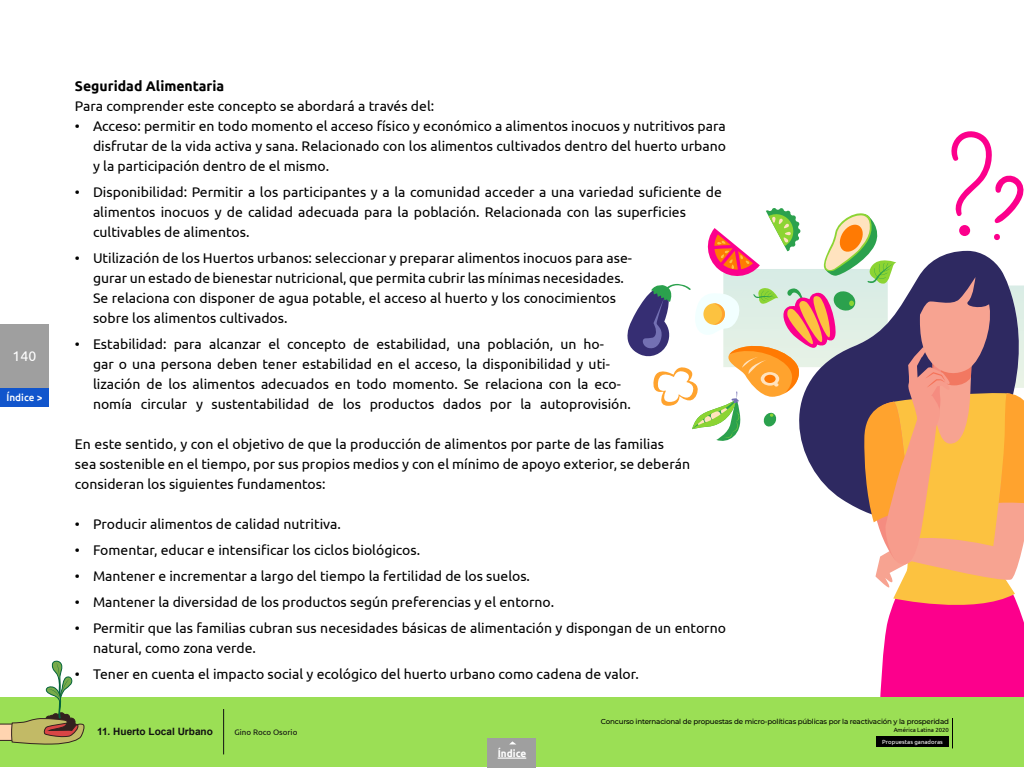
<style>
.page{position:relative;width:1024px;height:768px;background:#fff}
.page>*{position:absolute;margin:0;border:0;box-sizing:border-box;transform-origin:0 0}
.t1{font:14px/20px "Ubuntu";color:#000}
.t2{font:700 14px "Ubuntu";color:#000}
.t3{font:14px "Ubuntu";color:#fff}
.t4{font:700 10.1px "Arial";color:#111}
.t5{font:500 10px "Ubuntu";color:#fff}
.t6{font:700 10px "Ubuntu";color:#fff}
.t7{font:8px "Ubuntu";color:#111}
.t8{font:500 7.1px "Montserrat";letter-spacing:-.025em;color:#000}
.t9{font:6px "Ubuntu";color:#fff}
.t10{font:6px "Ubuntu";color:#000}
</style>
<div class="page">
<div style="left:0;top:388px;width:49px;height:19px;background:#15c"></div>
<div style="left:0;top:324px;width:49px;height:64px;background:#9f9f9f"></div>
<svg style="left:627px;top:131px;width:397px;height:566px"></svg>
<div style="left:0;top:697px;width:1024px;height:70px;background:#9bdf55"></div>
<hr style="left:223px;top:709px;width:1px;height:45px;background:#111">
<svg style="left:0;top:660px;width:85px;height:85px"></svg>
<div style="left:876px;top:736px;width:73px;height:11px;background:#000"></div>
<hr style="left:952px;top:718px;width:1px;height:30px;background:#000">
<div style="left:488px;top:738px;width:48px;height:30px;background:#9f9f9f"></div>
<svg style="left:498px;top:758px;width:28px;height:1px"></svg>
<p class="t3" style="left:13px;top:348px;width:25px">140</p>
<p class="t5" style="left:7px;top:391px;width:37px">Índice &gt;</p>
<p class="t2" style="left:75px;top:77px;width:151px">Seguridad Alimentaria</p>
<p class="t1" style="left:75px;top:96px;width:361px">Para comprender este concepto se abordará a través del:</p>
<p class="t1" style="left:93px;top:116px;width:635px;text-align:justify;text-indent:-18px">• Acceso: permitir en todo momento el acceso físico y económico a alimentos inocuos y nutritivos para disfrutar de la vida activa y sana. Relacionado con los alimentos cultivados dentro del huerto urbano y la participación dentro de el mismo.</p>
<p class="t1" style="left:93px;top:182px;width:631px;text-indent:-18px">• Disponibilidad: Permitir a los participantes y a la comunidad acceder a una variedad suficiente de alimentos inocuos y de calidad adecuada para la población. Relacionada con las superficies cultivables de alimentos.</p>
<p class="t1" style="left:93px;top:248px;width:541px;text-indent:-18px">• Utilización de los Huertos urbanos: seleccionar y preparar alimentos inocuos para ase&shy;gurar un estado de bienestar nutricional, que permita cubrir las mínimas necesidades.<br>Se relaciona con disponer de agua potable, el acceso al huerto y los conocimientos sobre los alimentos cultivados.</p>
<p class="t1" style="left:93px;top:334px;width:540px;text-indent:-18px">• Estabilidad: para alcanzar el concepto de estabilidad, una población, un ho-<br>gar o una persona deben tener estabilidad en el acceso, la disponibilidad y uti&shy;lización de los alimentos adecuados en todo momento. Se relaciona con la eco&shy;nomía circular y sustentabilidad de los productos dados por la autoprovisión.</p>
<p class="t1" style="left:75px;top:434px;width:617px">En este sentido, y con el objetivo de que la producción de alimentos por parte de las familias<br>sea sostenible en el tiempo, por sus propios medios y con el mínimo de apoyo exterior, se deberán consideran los siguientes fundamentos:</p>
<p class="t1" style="left:75px;top:514px;width:268px">• Producir alimentos de calidad nutritiva.</p>
<p class="t1" style="left:75px;top:540px;width:347px">• Fomentar, educar e intensificar los ciclos biológicos.</p>
<p class="t1" style="left:75px;top:566px;width:457px">• Mantener e incrementar a largo del tiempo la fertilidad de los suelos.</p>
<p class="t1" style="left:75px;top:592px;width:481px">• Mantener la diversidad de los productos según preferencias y el entorno.</p>
<p class="t1" style="left:93px;top:618px;width:634px;text-indent:-18px">• Permitir que las familias cubran sus necesidades básicas de alimentación y dispongan de un entorno natural, como zona verde.</p>
<p class="t1" style="left:75px;top:664px;width:565px">• Tener en cuenta el impacto social y ecológico del huerto urbano como cadena de valor.</p>
<p class="t4" style="left:97px;top:725px;width:117px">11. Huerto Local Urbano</p>
<p class="t7" style="left:235px;top:727px;width:64px">Gino Roco Osorio</p>
<p class="t6" style="left:498px;top:747px;width:30px">Índice</p>
<p class="t8" style="left:601px;top:716px;width:350px">Concurso internacional de propuestas de micro-políticas públicas por la reactivación y la prosperidad</p>
<p class="t10" style="left:894px;top:726px;width:57px">América Latina 2020</p>
<p class="t9" style="left:882px;top:739px;width:62px">Propuestas ganadoras</p>
</div>
